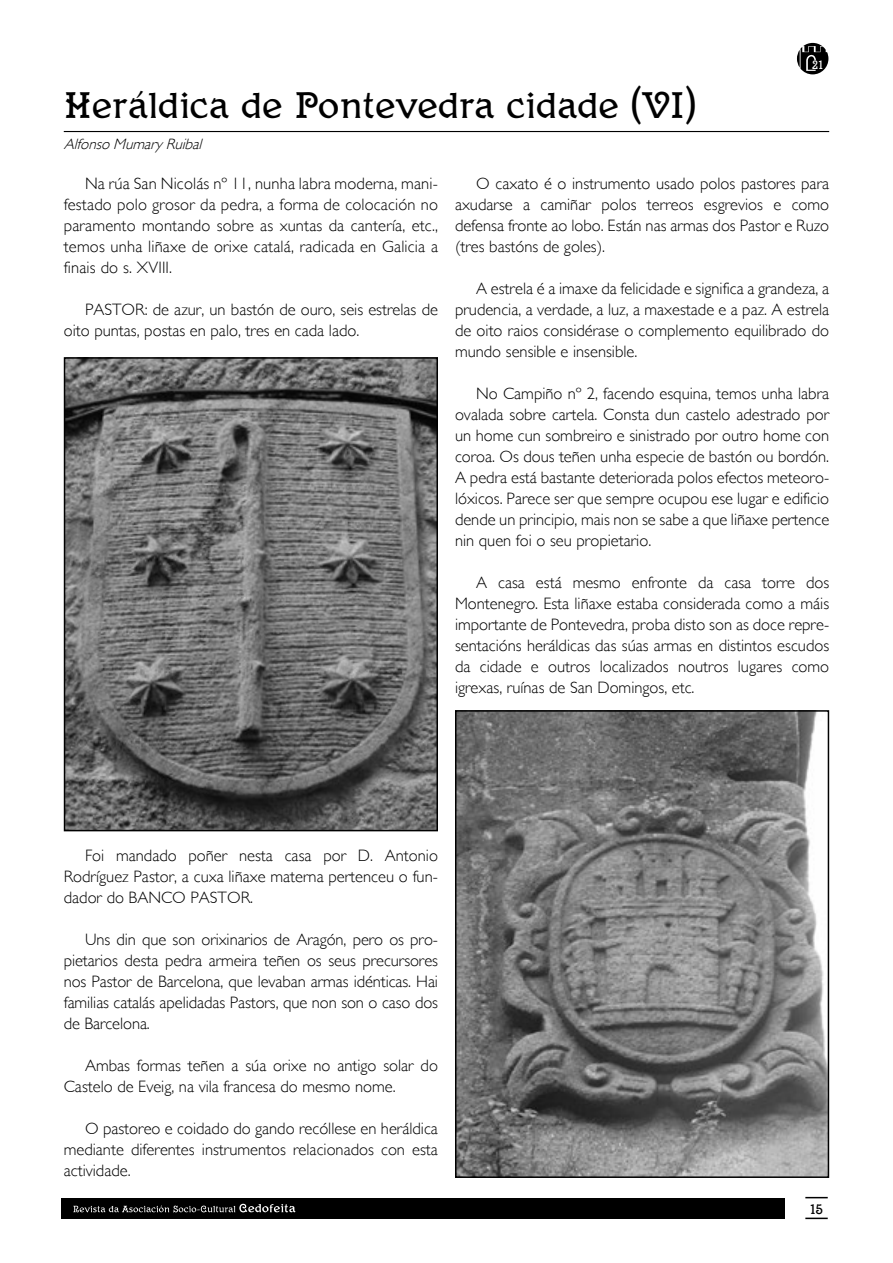
<style>
.page{position:relative;width:893px;height:1263px;background:#fff}
.page>*{position:absolute;margin:0;border:0;box-sizing:border-box;transform-origin:0 0}
.t1{font:36px "Gallaecia Castelo";letter-spacing:-.005em;color:#000}
.t2{font:300 16.5px/21px "Gill Sans";color:#000;text-align:justify}
.t3{font:italic 300 15px "Gill Sans";color:#000}
.t4{font:13.5px "Gallaecia Castelo";color:#000}
.t5{font:11.7px "Gallaecia Castelo";color:#fff}
</style>
<div class="page">
<div style="left:61px;top:1197px;width:723px;height:21px;background:#000"></div>
<hr style="left:805px;top:1217px;width:23px;height:2px;background:#000">
<svg style="left:805px;top:1197px;width:23px;height:1px"></svg>
<svg style="left:73px;top:1204px;width:222px;height:8px"></svg>
<svg style="left:797px;top:43px;width:31px;height:31px"></svg>
<hr style="left:64px;top:131px;width:765px;height:1px;background:#000">
<img style="left:67px;top:360px;width:368px;height:468px">
<div style="left:64px;top:357px;width:374px;height:474px;border:2px solid #000"></div>
<img style="left:458px;top:713px;width:368px;height:462px">
<div style="left:455px;top:710px;width:374px;height:468px;border:2px solid #000"></div>
<h1 class="t1" style="left:64px;top:83px;width:634px">Heráldica de Pontevedra cidade (VI)</h1>
<p class="t3" style="left:64px;top:135px;width:144px">AlfonsoMumaryRuibal</p>
<p class="t5" style="left:811px;top:58px;width:13px">21</p>
<p class="t2" style="left:64px;top:173px;width:376px;text-indent:21px">Na rúa San Nicolás nº 11, nunha labra moderna, mani&shy;festado polo grosor da pedra, a forma de colocación no paramento montando sobre as xuntas da cantería, etc., temos unha liñaxe de orixe catalá, radicada en Galicia a finais do s. XVIII.</p>
<p class="t2" style="left:64px;top:299px;width:376px;text-indent:21px">PASTOR: de azur, un bastón de ouro, seis estrelas de oito puntas, postas en palo, tres en cada lado.</p>
<p class="t2" style="left:455px;top:173px;width:376px;text-indent:21px">O caxato é o instrumento usado polos pastores para axudarse a camiñar polos terreos esgrevios e como defensa fronte ao lobo. Están nas armas dos Pastor e Ruzo (tres bastóns de goles).</p>
<p class="t2" style="left:455px;top:278px;width:376px;text-indent:21px">A estrela é a imaxe da felicidade e significa a grandeza, a prudencia, a verdade, a luz, a maxestade e a paz. A estrela de oito raios considérase o complemento equilibrado do mundo sensible e insensible.</p>
<p class="t2" style="left:455px;top:383px;width:376px;text-indent:21px">No Campiño nº 2, facendo esquina, temos unha labra ovalada sobre cartela. Consta dun castelo adestrado por un home cun sombreiro e sinistrado por outro home con coroa. Os dous teñen unha especie de bastón ou bordón.<br>A pedra está bastante deteriorada polos efectos meteoro&shy;lóxicos. Parece ser que sempre ocupou ese lugar e edificio dende un principio, mais non se sabe a que liñaxe pertence nin quen foi o seu propietario.</p>
<p class="t2" style="left:455px;top:572px;width:376px;text-indent:21px">A casa está mesmo enfronte da casa torre dos Montenegro. Esta liñaxe estaba considerada como a máis importante de Pontevedra, proba disto son as doce repre&shy;sentacións heráldicas das súas armas en distintos escudos da cidade e outros localizados noutros lugares como igrexas, ruínas de San Domingos, etc.</p>
<p class="t2" style="left:64px;top:845px;width:376px;text-indent:21px">Foi mandado poñer nesta casa por D. Antonio Rodríguez Pastor, a cuxa liñaxe materna pertenceu o fun&shy;dador do BANCO PASTOR.</p>
<p class="t2" style="left:64px;top:929px;width:376px;text-indent:21px">Uns din que son orixinarios de Aragón, pero os pro&shy;pietarios desta pedra armeira teñen os seus precursores nos Pastor de Barcelona, que levaban armas idénticas. Hai familias catalás apelidadas Pastors, que non son o caso dos de Barcelona.</p>
<p class="t2" style="left:64px;top:1055px;width:376px;text-indent:21px">Ambas formas teñen a súa orixe no antigo solar do<br>Castelo de Eveig, na vila francesa do mesmo nome.</p>
<p class="t2" style="left:64px;top:1118px;width:376px;text-indent:21px">O pastoreo e coidado do gando recóllese en heráldica mediante diferentes instrumentos relacionados con esta actividade.</p>
<p class="t4" style="left:810px;top:1201px;width:15px">15</p>
</div>
